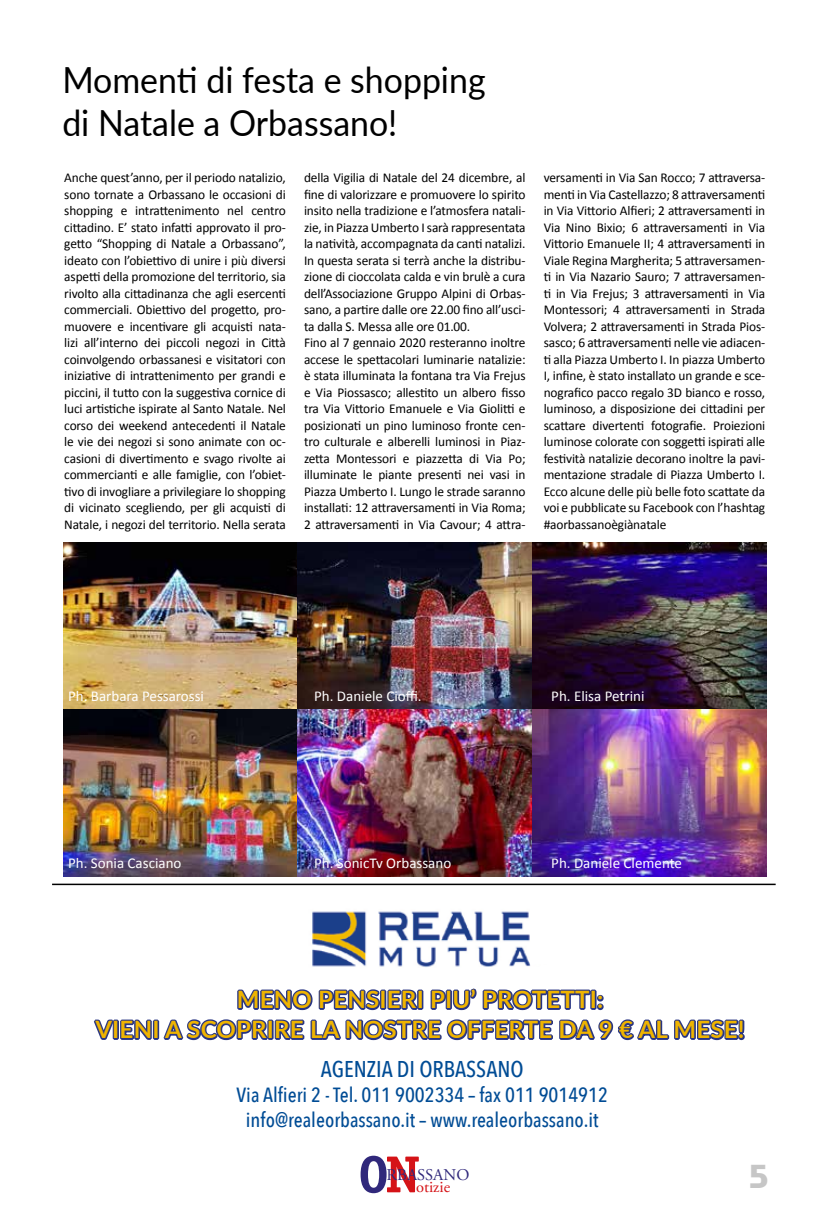
<style>
.page{position:relative;width:830px;height:1212px;background:#fff}
.page>*{position:absolute;margin:0;border:0;box-sizing:border-box;transform-origin:0 0}
.t1{font:36px/43.2px "Lato";color:#000;scale:.94 1}
.t2{font:700 33px "Mandala";color:#c6c6c6}
.t3{font:700 24px/30px "Lato";letter-spacing:.01em;color:#efb400;text-align:center}
.t4{font:500 22.8px "Avenir Next Condensed";color:#004c95}
.t5{font:500 20.55px/24.6px "Avenir Next Condensed";color:#004c95;text-align:center}
.t6{font:16.35px "Adobe Garamond Pro";color:#30287b}
.t7{font:16.35px "Adobe Garamond Pro";color:#d51317}
.t8{font:15px "Calibri";color:#fff}
.t9{font:13.5px/16.5px "Calibri";letter-spacing:-.01em;color:#000;text-align:justify}
</style>
<div class="page">
<svg style="left:360px;top:1156px;width:58px;height:37px"></svg>
<hr style="left:52px;top:884px;width:723px;height:1px;background:#000">
<img style="left:312px;top:911px;width:219px;height:56px">
<svg style="left:94px;top:988px;width:651px;height:53px"></svg>
<img style="left:63px;top:542px;width:703px;height:334px">
<h1 class="t1" style="left:62px;top:57px;width:451px">Momenti di festa e shopping di Natale a Orbassano!</h1>
<p class="t9" style="left:64px;top:170px;width:223px">Anche quest’anno, per il periodo natalizio, sono tornate a Orbassano le occasioni di shopping e intrattenimento nel centro cittadino. E’ stato infatti approvato il pro&shy;getto “Shopping di Natale a Orbassano”, ideato con l’obiettivo di unire i più diversi aspetti della promozione del territorio, sia rivolto alla cittadinanza che agli esercenti commerciali. Obiettivo del progetto, pro&shy;muovere e incentivare gli acquisti nata&shy;lizi all’interno dei piccoli negozi in Città coinvolgendo orbassanesi e visitatori con iniziative di intrattenimento per grandi e piccini, il tutto con la suggestiva cornice di luci artistiche ispirate al Santo Natale. Nel corso dei weekend antecedenti il Natale le vie dei negozi si sono animate con oc&shy;casioni di divertimento e svago rivolte ai commercianti e alle famiglie, con l’obiet&shy;tivo di invogliare a privilegiare lo shopping di vicinato scegliendo, per gli acquisti di Natale, i negozi del territorio. Nella serata</p>
<p class="t9" style="left:304px;top:170px;width:223px;text-align:left">della Vigilia di Natale del 24 dicembre, al fine di valorizzare e promuovere lo spirito insito nella tradizione e l’atmosfera natali&shy;zie, in Piazza Umberto I sarà rappresentata la natività, accompagnata da canti natalizi.<br>In questa serata si terrà anche la distribu&shy;zione di cioccolata calda e vin brulè a cura dell’Associazione Gruppo Alpini di Orbas&shy;sano, a partire dalle ore 22.00 fino all’usci&shy;ta dalla S. Messa alle ore 01.00.<br>Fino al 7 gennaio 2020 resteranno inoltre accese le spettacolari luminarie natalizie: è stata illuminata la fontana tra Via Frejus e Via Piossasco; allestito un albero fisso tra Via Vittorio Emanuele e Via Giolitti e posizionati un pino luminoso fronte cen&shy;tro culturale e alberelli luminosi in Piaz&shy;zetta Montessori e piazzetta di Via Po; illuminate le piante presenti nei vasi in Piazza Umberto I. Lungo le strade saranno installati: 12 attraversamenti in Via Roma; 2 attraversamenti in Via Cavour; 4 attra-</p>
<p class="t9" style="left:543px;top:170px;width:223px">versamenti in Via San Rocco; 7 attraversa&shy;menti in Via Castellazzo; 8 attraversamenti in Via Vittorio Alfieri; 2 attraversamenti in Via Nino Bixio; 6 attraversamenti in Via Vittorio Emanuele II; 4 attraversamenti in Viale Regina Margherita; 5 attraversamen&shy;ti in Via Nazario Sauro; 7 attraversamen&shy;ti in Via Frejus; 3 attraversamenti in Via Montessori; 4 attraversamenti in Strada Volvera; 2 attraversamenti in Strada Pios&shy;sasco; 6 attraversamenti nelle vie adiacen&shy;ti alla Piazza Umberto I. In piazza Umberto I, infine, è stato installato un grande e sce&shy;nografico pacco regalo 3D bianco e rosso, luminoso, a disposizione dei cittadini per scattare divertenti fotografie. Proiezioni luminose colorate con soggetti ispirati alle festività natalizie decorano inoltre la pavi&shy;mentazione stradale di Piazza Umberto I.<br>Ecco alcune delle più belle foto scattate da voi e pubblicate su Facebook con l’hashtag #aorbassanoègiànatale</p>
<p class="t8" style="left:68px;top:686px;width:137px">Ph. Barbara Pessarossi</p>
<p class="t8" style="left:314px;top:686px;width:109px">Ph. Daniele Cioffi.</p>
<p class="t8" style="left:551px;top:686px;width:95px">Ph. Elisa Petrini</p>
<p class="t8" style="left:68px;top:854px;width:115px">Ph. Sonia Casciano</p>
<p class="t8" style="left:314px;top:854px;width:139px">Ph. SonicTv Orbassano</p>
<p class="t8" style="left:551px;top:854px;width:132px">Ph. Daniele Clemente</p>
<h3 class="t3" style="left:95px;top:983px;width:650px">MENO PENSIERI PIU’ PROTETTI:<br>VIENI A SCOPRIRE LA NOSTRE OFFERTE DA 9 € AL MESE!</h3>
<h3 class="t4" style="left:320px;top:1055px;width:204px">AGENZIA DI ORBASSANO</h3>
<h3 class="t5" style="left:236px;top:1082px;width:372px">Via Alfieri 2 - Tel. 011 9002334 – fax 011 9014912 info@realeorbassano.it – www.realeorbassano.it</h3>
<p class="t6" style="left:386px;top:1165px;width:84px">RBASSANO</p>
<p class="t7" style="left:416px;top:1177px;width:36px">otizie</p>
<h2 class="t2" style="left:748px;top:1156px;width:21px">5</h2>
</div>
